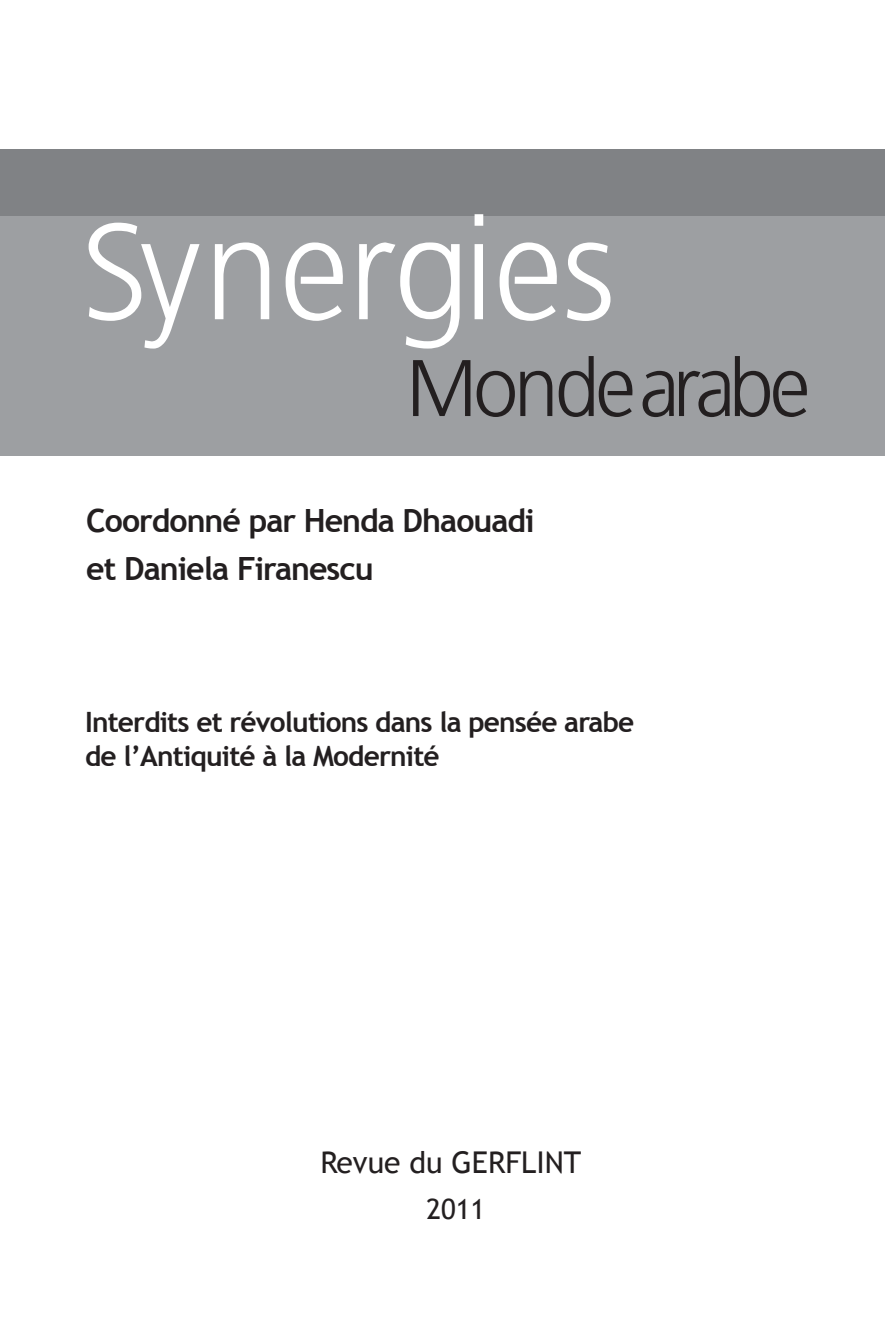
<style>
.page{position:relative;width:885px;height:1338px;background:#fff}
.page>*{position:absolute;margin:0;border:0;box-sizing:border-box;transform-origin:0 0}
.t1{font:135.8px "Bastardus Sans";color:#fff}
.t2{font:80px "Bastardus Sans";letter-spacing:-.05em;color:#231f20}
.t3{font:700 32px "Trebuchet MS";letter-spacing:-.03em;color:#231f20}
.t4{font:30px "Trebuchet MS";color:#231f20}
.Normalny{font:700 28px "Trebuchet MS";letter-spacing:-.03em;color:#231f20}
.t5{font:28px "Trebuchet MS";color:#231f20}
</style>
<div class="page">
<div style="left:0;top:187px;width:884px;height:269px;background:#9d9fa2"></div>
<div style="left:0;top:149px;width:884px;height:66px;background:#808285"></div>
<p class="t1" style="left:81px;top:194px;width:536px">Synergies</p>
<p class="t2" style="left:406px;top:342px;width:405px">Monde arabe</p>
<p class="t3" style="left:86px;top:501px;width:450px">Coordonné par Henda Dhaouadi</p>
<p class="t3" style="left:86px;top:549px;width:289px">et Daniela Firanescu</p>
<p class="Normalny" style="left:85px;top:704px;width:550px">Interdits et révolutions dans la pensée arabe</p>
<p class="Normalny" style="left:85px;top:738px;width:356px">de l’Antiquité à la Modernité</p>
<p class="t4" style="left:320px;top:1145px;width:262px">Revue du GERFLINT</p>
<p class="t5" style="left:426px;top:1193px;width:60px">2011</p>
</div>
